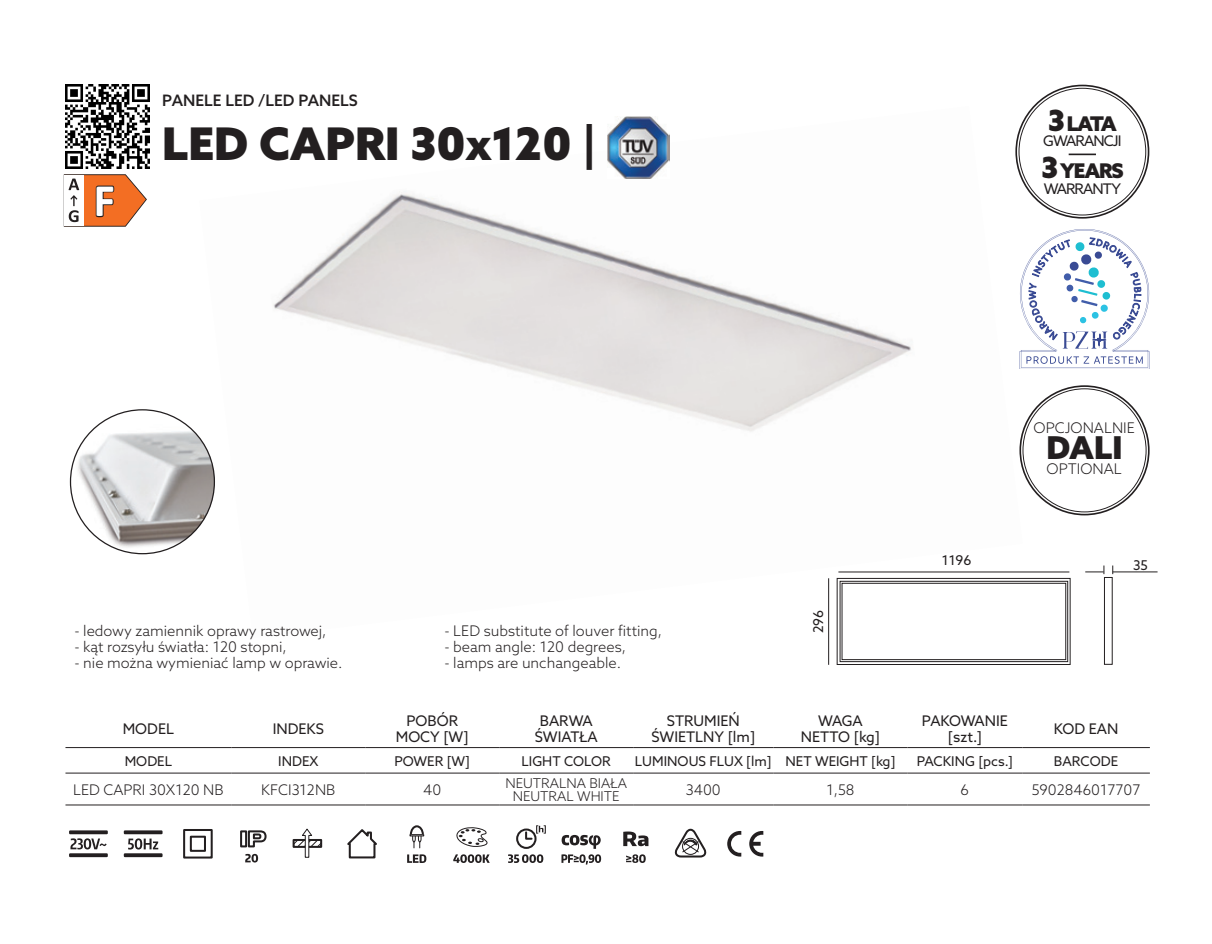
<style>
.page{position:relative;width:1212px;height:944px;background:#fff}
.page>*{position:absolute;margin:0;border:0;box-sizing:border-box;transform-origin:0 0}
.t1{font:700 47.02px "Calibri";color:#fff}
.t2{font:900 45px "Azo Sans";color:#231f20}
.t3{font:900 31.5px "Azo Sans";color:#231f20}
.Styl_akapitowy_6_5_r{font:900 20.25px "Azo Sans";letter-spacing:-.06em;color:#231f20}
.t4{font:500 15.75px "Azo Sans";color:#231f20}
.CECHY{font:300 14.62px "Azo Sans";color:#231f20}
.Styl_akapitowy_6_5_r-2{font:14.62px/15.8px "Azo Sans";color:#231f20;text-align:center}
.Styl_akapitowy_6_5{font:300 14.62px "Azo Sans";color:#231f20}
.Styl_akapitowy_6_5_r-3{font:14.62px "Azo Sans";letter-spacing:-.06em;color:#231f20}
.Styl_akapitowy_6_reg{font:13.5px "Azo Sans";color:#231f20}
.t5{font:300 13.5px "Azo Sans";color:#231f20}
.s1{font-weight:700}
.s2{font-size:29.25px}
</style>
<div class="page">
<img style="left:199px;top:123px;width:823px;height:515px">
<img style="left:65px;top:85px;width:85px;height:84px">
<img style="left:607px;top:116px;width:62px;height:62px">
<svg style="left:65px;top:748px;width:1085px;height:57px"></svg>
<svg style="left:231px;top:748px;width:134px;height:25px"></svg>
<hr style="left:65px;top:747px;width:166px;height:1px;background:#231f20">
<hr style="left:365px;top:747px;width:134px;height:1px;background:#231f20">
<hr style="left:499px;top:747px;width:134px;height:1px;background:#231f20">
<hr style="left:633px;top:747px;width:140px;height:1px;background:#231f20">
<hr style="left:773px;top:747px;width:134px;height:1px;background:#231f20">
<hr style="left:907px;top:747px;width:115px;height:1px;background:#231f20">
<hr style="left:1022px;top:747px;width:128px;height:1px;background:#231f20">
<hr style="left:65px;top:773px;width:166px;height:1px;background:#231f20">
<hr style="left:65px;top:805px;width:166px;height:1px;background:#231f20">
<hr style="left:365px;top:773px;width:134px;height:1px;background:#231f20">
<hr style="left:365px;top:805px;width:134px;height:1px;background:#231f20">
<hr style="left:499px;top:773px;width:134px;height:1px;background:#231f20">
<hr style="left:499px;top:805px;width:134px;height:1px;background:#231f20">
<hr style="left:633px;top:773px;width:140px;height:1px;background:#231f20">
<hr style="left:633px;top:805px;width:140px;height:1px;background:#231f20">
<hr style="left:773px;top:773px;width:134px;height:1px;background:#231f20">
<hr style="left:773px;top:805px;width:134px;height:1px;background:#231f20">
<hr style="left:907px;top:773px;width:115px;height:1px;background:#231f20">
<hr style="left:907px;top:805px;width:115px;height:1px;background:#231f20">
<hr style="left:1022px;top:773px;width:128px;height:1px;background:#231f20">
<hr style="left:1022px;top:805px;width:128px;height:1px;background:#231f20">
<hr style="left:231px;top:747px;width:134px;height:1px;background:#231f20">
<hr style="left:231px;top:773px;width:134px;height:1px;background:#231f20">
<hr style="left:231px;top:805px;width:134px;height:1px;background:#231f20">
<svg style="left:70px;top:838px;width:37px;height:11px"></svg>
<div style="left:69px;top:830px;width:39px;height:4px;border:2px solid #231f20"></div>
<div style="left:69px;top:853px;width:39px;height:4px;border:2px solid #231f20"></div>
<div style="left:124px;top:830px;width:39px;height:4px;border:2px solid #231f20"></div>
<div style="left:124px;top:853px;width:39px;height:4px;border:2px solid #231f20"></div>
<svg style="left:128px;top:838px;width:30px;height:12px"></svg>
<svg style="left:183px;top:829px;width:30px;height:30px"></svg>
<svg style="left:245px;top:854px;width:13px;height:8px"></svg>
<svg style="left:240px;top:830px;width:27px;height:18px"></svg>
<svg style="left:292px;top:828px;width:31px;height:30px"></svg>
<svg style="left:347px;top:829px;width:30px;height:30px"></svg>
<svg style="left:407px;top:854px;width:19px;height:9px"></svg>
<svg style="left:409px;top:825px;width:16px;height:23px"></svg>
<svg style="left:453px;top:854px;width:37px;height:9px"></svg>
<svg style="left:456px;top:827px;width:32px;height:20px"></svg>
<svg style="left:508px;top:825px;width:38px;height:38px"></svg>
<svg style="left:561px;top:835px;width:40px;height:30px"></svg>
<svg style="left:626px;top:854px;width:20px;height:9px"></svg>
<svg style="left:623px;top:831px;width:25px;height:15px"></svg>
<svg style="left:674px;top:828px;width:33px;height:30px"></svg>
<svg style="left:727px;top:831px;width:14px;height:26px"></svg>
<svg style="left:749px;top:831px;width:14px;height:26px"></svg>
<div style="left:1104px;top:577px;width:8px;height:88px;border:1px solid #231f20"></div>
<hr style="left:1113px;top:571px;width:44px;height:1px;background:#231f20">
<svg style="left:1085px;top:565px;width:19px;height:9px"></svg>
<div style="left:837px;top:578px;width:233px;height:87px;border:1px solid #231f20"></div>
<hr style="left:838px;top:572px;width:231px;height:1px;background:#231f20">
<hr style="left:828px;top:578px;width:1px;height:87px;background:#231f20">
<div style="left:840px;top:581px;width:228px;height:81px;border:1px solid #231f20"></div>
<div style="left:842px;top:583px;width:224px;height:77px;border:1px solid #231f20"></div>
<img style="left:70px;top:410px;width:145px;height:144px;border-radius:72px">
<svg style="left:1019px;top:229px;width:130px;height:139px"></svg>
<div style="left:1016px;top:85px;width:132px;height:133px;background:#fff;border-radius:50%"></div>
<svg style="left:1069px;top:154px;width:27px;height:1px"></svg>
<svg style="left:64px;top:174px;width:83px;height:53px"></svg>
<p class="t1" style="left:93px;top:167px;width:23px">F</p>
<p class="t4" style="left:162px;top:90px;width:197px">PANELE LED /LED PANELS</p>
<p class="t2" style="left:162px;top:114px;width:436px">LED CAPRI 30x120 <span class="s1">|</span></p>
<p class="Styl_akapitowy_6_5_r" style="left:1048px;top:110px;width:71px"><span class="s2">3</span> LATA</p>
<p class="Styl_akapitowy_6_5_r-3" style="left:1043px;top:131px;width:80px">GWARANCJI</p>
<p class="Styl_akapitowy_6_5_r" style="left:1041px;top:157px;width:84px"><span class="s2">3</span> YEARS</p>
<p class="Styl_akapitowy_6_5_r-3" style="left:1044px;top:179px;width:79px">WARRANTY</p>
<p class="CECHY" style="left:74px;top:621px;width:254px">- ledowy zamiennik oprawy rastrowej,</p>
<p class="CECHY" style="left:74px;top:637px;width:214px">- kąt rozsyłu światła: 120 stopni,</p>
<p class="CECHY" style="left:74px;top:653px;width:270px">- nie można wymieniać lamp w oprawie.</p>
<p class="CECHY" style="left:444px;top:621px;width:219px">- LED substitute of louver fitting,</p>
<p class="CECHY" style="left:444px;top:637px;width:183px">- beam angle: 120 degrees,</p>
<p class="CECHY" style="left:444px;top:653px;width:178px">- lamps are unchangeable.</p>
<p class="Styl_akapitowy_6_reg" style="left:809px;top:633px;width:25px;rotate:-90deg">296</p>
<p class="Styl_akapitowy_6_5_r-2" style="left:123px;top:721px;width:53px">MODEL</p>
<p class="Styl_akapitowy_6_5_r-2" style="left:273px;top:721px;width:53px">INDEKS</p>
<p class="Styl_akapitowy_6_5_r-2" style="left:396px;top:713px;width:74px">POBÓR<br>MOCY [W]</p>
<p class="Styl_akapitowy_6_5_r-2" style="left:540px;top:713px;width:54px">BARWA</p>
<p class="Styl_akapitowy_6_5_r-2" style="left:535px;top:729px;width:64px">ŚWIATŁA</p>
<p class="Styl_akapitowy_6_5_r-2" style="left:651px;top:713px;width:105px">STRUMIEŃ<br>ŚWIETLNY [lm]</p>
<p class="Styl_akapitowy_6_5_r-2" style="left:818px;top:713px;width:46px">WAGA</p>
<p class="Styl_akapitowy_6_5_r-2" style="left:801px;top:729px;width:81px">NETTO [kg]</p>
<p class="CECHY" style="left:1033px;top:418px;width:103px">OPCJONALNIE</p>
<p class="Styl_akapitowy_6_reg" style="left:942px;top:551px;width:31px">1196</p>
<p class="t3" style="left:1046px;top:427px;width:77px">DALI</p>
<p class="CECHY" style="left:1046px;top:460px;width:77px">OPTIONAL</p>
<p class="Styl_akapitowy_6_reg" style="left:1133px;top:556px;width:16px">35</p>
<p class="Styl_akapitowy_6_5_r-2" style="left:922px;top:713px;width:88px">PAKOWANIE [szt.]</p>
<p class="Styl_akapitowy_6_5_r-2" style="left:1054px;top:721px;width:66px">KOD EAN</p>
<p class="Styl_akapitowy_6_reg" style="left:125px;top:752px;width:49px">MODEL</p>
<p class="Styl_akapitowy_6_reg" style="left:278px;top:752px;width:42px">INDEX</p>
<p class="Styl_akapitowy_6_reg" style="left:394px;top:752px;width:77px">POWER [W]</p>
<p class="Styl_akapitowy_6_reg" style="left:521px;top:752px;width:91px">LIGHT COLOR</p>
<p class="Styl_akapitowy_6_reg" style="left:635px;top:752px;width:138px">LUMINOUS FLUX [lm]</p>
<p class="Styl_akapitowy_6_reg" style="left:785px;top:752px;width:112px">NET WEIGHT [kg]</p>
<p class="Styl_akapitowy_6_reg" style="left:917px;top:752px;width:98px">PACKING [pcs.]</p>
<p class="Styl_akapitowy_6_reg" style="left:1054px;top:752px;width:66px">BARCODE</p>
<p class="Styl_akapitowy_6_5" style="left:73px;top:780px;width:152px">LED CAPRI 30X120 NB</p>
<p class="Styl_akapitowy_6_5" style="left:261px;top:780px;width:76px">KFCI312NB</p>
<p class="Styl_akapitowy_6_5" style="left:423px;top:780px;width:20px">40</p>
<p class="t5" style="left:505px;top:774px;width:123px">NEUTRALNA BIAŁA</p>
<p class="t5" style="left:513px;top:787px;width:108px">NEUTRAL WHITE</p>
<p class="Styl_akapitowy_6_5" style="left:686px;top:780px;width:36px">3400</p>
<p class="Styl_akapitowy_6_5" style="left:826px;top:780px;width:30px">1,58</p>
<p class="Styl_akapitowy_6_5" style="left:961px;top:780px;width:10px">6</p>
<p class="Styl_akapitowy_6_5" style="left:1032px;top:780px;width:110px">5902846017707</p>
</div>
